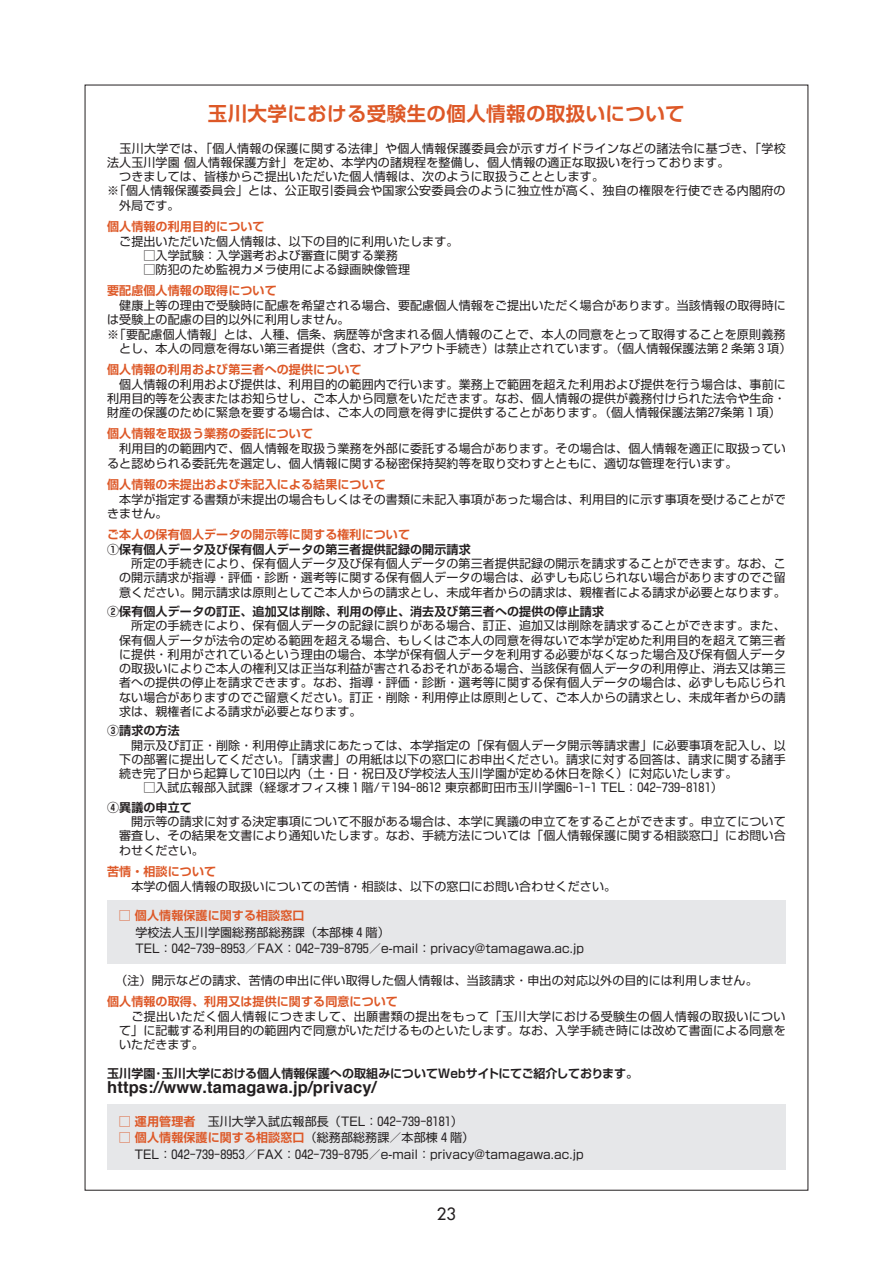
<style>
.page{position:relative;width:893px;height:1263px;background:#fff}
.page>*{position:absolute;margin:0;border:0;box-sizing:border-box;transform-origin:0 0}
.t1{font:700 19.5px "Shin Go Pr 5 De";letter-spacing:.02em;color:#dd5827}
.t2{font:700 16.5px "Helvetica";letter-spacing:.01em;color:#231f20}
.t3{font:16.5px "Futura";color:#231f20}
.t4{font:12px/14.2px "Shin Go Pr 5";letter-spacing:.01em;color:#231f20}
.t5{font:700 12px "Shin Go Pr 5 De";letter-spacing:.01em;color:#dd5827}
.t6{font:700 12px "Shin Go Pr 5 De";letter-spacing:.01em;color:#231f20}
.t7{font:12px "Shin Go Pr 5";letter-spacing:.03em;color:#231f20}
.s1{font-family:"Shin Go Pr 5 De";font-weight:700;color:#dd5827}
.s2{font-family:"Shin Go Pr 5";font-weight:400;color:#231f20}
</style>
<div class="page">
<div style="left:107px;top:900px;width:679px;height:64px;background:#e6e7e9"></div>
<div style="left:107px;top:1104px;width:679px;height:66px;background:#e6e7e9"></div>
<h1 class="t1" style="left:208px;top:98px;width:478px">玉川大学における受験生の個人情報の取扱いについて</h1>
<p class="t7" style="left:107px;top:138px;width:680px">　玉川大学では、「個人情報の保護に関する法律」や個人情報保護委員会が示すガイドラインなどの諸法令に基づき、「学校</p>
<p class="t4" style="left:107px;top:154px;width:624px">法人玉川学園 個人情報保護方針」を定め、本学内の諸規程を整備し、個人情報の適正な取扱いを行っております。</p>
<p class="t4" style="left:107px;top:168px;width:498px">　つきましては、皆様からご提出いただいた個人情報は、次のように取扱うこととします。</p>
<p class="t4" style="left:107px;top:183px;width:680px">※「個人情報保護委員会」とは、公正取引委員会や国家公安委員会のように独立性が高く、独自の権限を行使できる内閣府の</p>
<p class="t4" style="left:119px;top:197px;width:62px">外局です。</p>
<p class="t5" style="left:107px;top:216px;width:159px">個人情報の利用目的について</p>
<p class="t4" style="left:107px;top:233px;width:353px">　ご提出いただいた個人情報は、以下の目的に利用いたします。　　　□入学試験：入学選考および審査に関する業務<br>　　　□防犯のため監視カメラ使用による録画映像管理</p>
<p class="t5" style="left:107px;top:281px;width:171px">要配慮個人情報の取得について</p>
<p class="t4" style="left:107px;top:297px;width:680px">　健康上等の理由で受験時に配慮を希望される場合、要配慮個人情報をご提出いただく場合があります。当該情報の取得時に</p>
<p class="t4" style="left:107px;top:312px;width:244px">は受験上の配慮の目的以外に利用しません。</p>
<p class="t4" style="left:107px;top:326px;width:680px">※「要配慮個人情報」とは、人種、信条、病歴等が含まれる個人情報のことで、本人の同意をとって取得することを原則義務</p>
<p class="t4" style="left:119px;top:340px;width:674px">とし、本人の同意を得ない第三者提供（含む、オプトアウト手続き）は禁止されています。（個人情報保護法第2条第3項）</p>
<p class="t5" style="left:107px;top:359px;width:256px">個人情報の利用および第三者への提供について</p>
<p class="t4" style="left:107px;top:376px;width:680px;text-align:justify">　個人情報の利用および提供は、利用目的の範囲内で行います。業務上で範囲を超えた利用および提供を行う場合は、事前に利用目的等を公表またはお知らせし、ご本人から同意をいただきます。なお、個人情報の提供が義務付けられた法令や生命・財産の保護のために緊急を要する場合は、ご本人の同意を得ずに提供することがあります。（個人情報保護法第27条第1項）</p>
<p class="t5" style="left:107px;top:424px;width:207px">個人情報を取扱う業務の委託について</p>
<p class="t4" style="left:107px;top:440px;width:680px">　利用目的の範囲内で、個人情報を取扱う業務を外部に委託する場合があります。その場合は、個人情報を適正に取扱っていると認められる委託先を選定し、個人情報に関する秘密保持契約等を取り交わすとともに、適切な管理を行います。</p>
<p class="t5" style="left:107px;top:474px;width:280px">個人情報の未提出および未記入による結果について</p>
<p class="t4" style="left:107px;top:491px;width:680px">　本学が指定する書類が未提出の場合もしくはその書類に未記入事項があった場合は、利用目的に示す事項を受けることができません。</p>
<p class="t5" style="left:107px;top:524px;width:304px">ご本人の保有個人データの開示等に関する権利について</p>
<p class="t6" style="left:107px;top:539px;width:365px">①保有個人データ及び保有個人データの第三者提供記録の開示請求</p>
<p class="t4" style="left:119px;top:555px;width:668px;text-align:justify">　所定の手続きにより、保有個人データ及び保有個人データの第三者提供記録の開示を請求することができます。なお、この開示請求が指導・評価・診断・選考等に関する保有個人データの場合は、必ずしも応じられない場合がありますのでご留意ください。開示請求は原則としてご本人からの請求とし、未成年者からの請求は、親権者による請求が必要となります。</p>
<p class="t6" style="left:107px;top:602px;width:498px">②保有個人データの訂正、追加又は削除、利用の停止、消去及び第三者への提供の停止請求</p>
<p class="t4" style="left:119px;top:617px;width:668px;text-align:justify">　所定の手続きにより、保有個人データの記録に誤りがある場合、訂正、追加又は削除を請求することができます。また、保有個人データが法令の定める範囲を超える場合、もしくはご本人の同意を得ないで本学が定めた利用目的を超えて第三者に提供・利用がされているという理由の場合、本学が保有個人データを利用する必要がなくなった場合及び保有個人データの取扱いによりご本人の権利又は正当な利益が害されるおそれがある場合、当該保有個人データの利用停止、消去又は第三者への提供の停止を請求できます。なお、指導・評価・診断・選考等に関する保有個人データの場合は、必ずしも応じられない場合がありますのでご留意ください。訂正・削除・利用停止は原則として、ご本人からの請求とし、未成年者からの請求は、親権者による請求が必要となります。</p>
<p class="t6" style="left:107px;top:721px;width:74px">③請求の方法</p>
<p class="t4" style="left:119px;top:737px;width:668px">　開示及び訂正・削除・利用停止請求にあたっては、本学指定の「保有個人データ開示等請求書」に必要事項を記入し、以下の部署に提出してください。「請求書」の用紙は以下の窓口にお申出ください。請求に対する回答は、請求に関する諸手続き完了日から起算して10日以内（土・日・祝日及び学校法人玉川学園が定める休日を除く）に対応いたします。<br>　　□入試広報部入試課（経塚オフィス棟1階/〒194-8612 東京都町田市玉川学園6-1-1 TEL：042-739-8181）</p>
<p class="t6" style="left:107px;top:797px;width:86px">④異議の申立て</p>
<p class="t4" style="left:119px;top:813px;width:668px;text-align:justify">　開示等の請求に対する決定事項について不服がある場合は、本学に異議の申立てをすることができます。申立てについて審査し、その結果を文書により通知いたします。なお、手続方法については「個人情報保護に関する相談窓口」にお問い合わせください。</p>
<p class="t5" style="left:107px;top:861px;width:110px">苦情・相談について</p>
<p class="t4" style="left:107px;top:878px;width:510px">　　本学の個人情報の取扱いについての苦情・相談は、以下の窓口にお問い合わせください。</p>
<p class="t5" style="left:119px;top:906px;width:187px">□ 個人情報保護に関する相談窓口</p>
<p class="t4" style="left:123px;top:923px;width:462px;line-height:16.5px">　学校法人玉川学園総務部総務課（本部棟4階）<br>　TEL：042-739-8953／FAX：042-739-8795／e-mail：privacy@tamagawa.ac.jp</p>
<p class="t4" style="left:115px;top:972px;width:644px">（注）開示などの請求、苦情の申出に伴い取得した個人情報は、当該請求・申出の対応以外の目的には利用しません。</p>
<p class="t5" style="left:107px;top:991px;width:292px">個人情報の取得、利用又は提供に関する同意について</p>
<p class="t4" style="left:119px;top:1008px;width:668px;text-align:justify">　ご提出いただく個人情報につきまして、出願書類の提出をもって「玉川大学における受験生の個人情報の取扱いについて」に記載する利用目的の範囲内で同意がいただけるものといたします。なお、入学手続き時には改めて書面による同意をいただきます。</p>
<p class="t6" style="left:107px;top:1063px;width:532px">玉川学園･玉川大学における個人情報保護への取組みについてWebサイトにてご紹介しております。</p>
<h2 class="t2" style="left:107px;top:1074px;width:271px">https://www.tamagawa.jp/privacy/</h2>
<p class="t4" style="left:119px;top:1113px;width:346px"><span class="s1">□ 運用管理者</span>　玉川大学入試広報部長（TEL：042-739-8181）</p>
<p class="t5" style="left:119px;top:1128px;width:357px">□ 個人情報保護に関する相談窓口<span class="s2">（総務部総務課／本部棟4階）</span></p>
<p class="t4" style="left:119px;top:1146px;width:466px">　 TEL：042-739-8953／FAX：042-739-8795／e-mail：privacy@tamagawa.ac.jp</p>
<h2 class="t3" style="left:437px;top:1204px;width:21px">23</h2>
</div>
